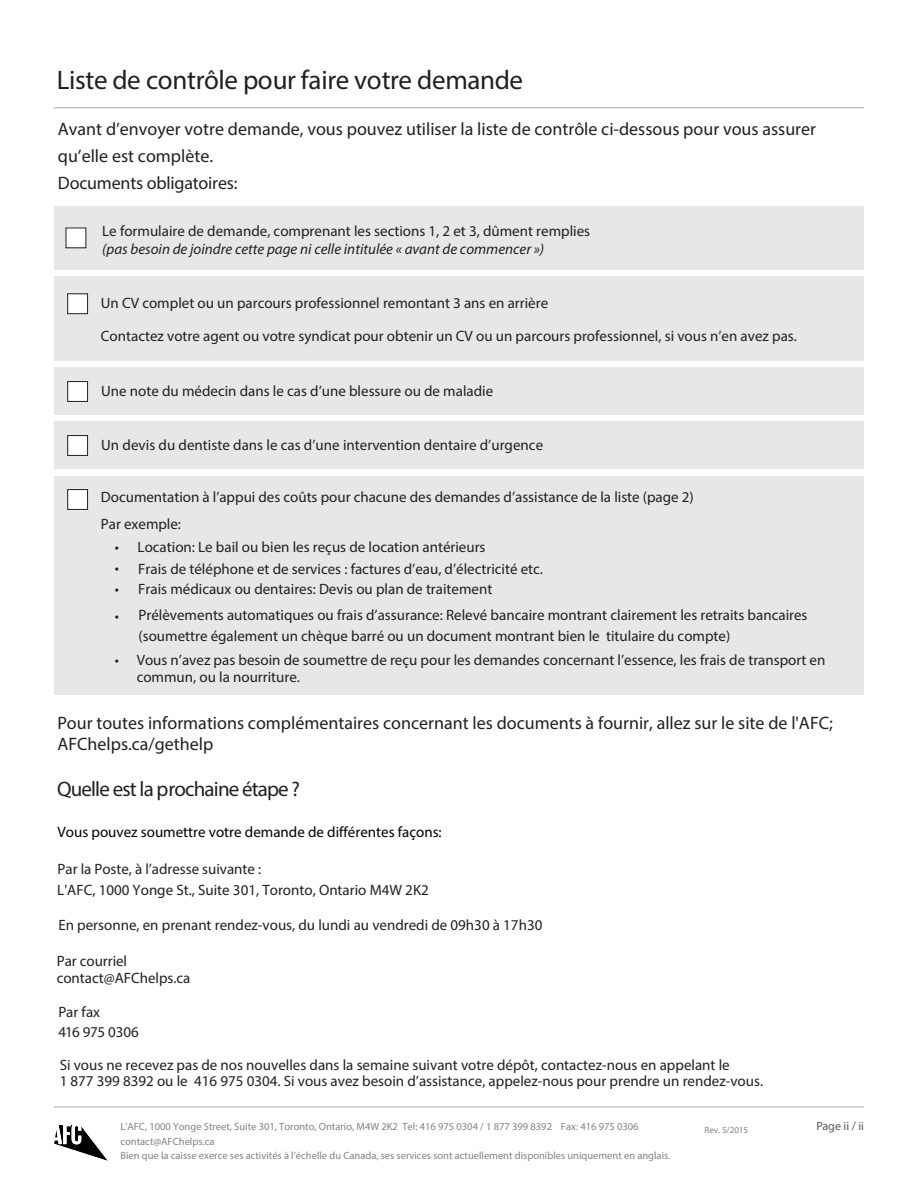
<style>
.page{position:relative;width:918px;height:1188px;background:#fff}
.page>*{position:absolute;margin:0;border:0;box-sizing:border-box;transform-origin:0 0}
.t1{font:27px "Myriad Pro";letter-spacing:-.015em;color:#231f20}
.t2{font:21px "Myriad Pro";letter-spacing:-.04em;color:#231f20}
.t3{font:18px/27px "Myriad Pro";color:#231f20}
.t4{font:15px/17.4px "Myriad Pro";color:#231f20}
.t5{font:15px "Myriad Pro";color:#000}
.t6{font:15px "Myriad Pro";letter-spacing:-.025em;color:#231f20}
.t7{font:12px "Myriad Pro";color:#57585a}
.t8{font:10.5px/14.4px "Myriad Pro";color:#808285}
.t9{font:9px "Myriad Pro";color:#808285}
.s1{font-style:italic}
</style>
<div class="page">
<hr style="left:54px;top:108px;width:810px;height:1px;background:#a8a9ad">
<div style="left:54px;top:368px;width:810px;height:47px;background:#e6e7e9"></div>
<div style="left:54px;top:422px;width:810px;height:47px;background:#e6e7e9"></div>
<div style="left:54px;top:476px;width:810px;height:219px;background:#e6e7e9"></div>
<div style="left:54px;top:206px;width:810px;height:64px;background:#e6e7e9"></div>
<div style="left:67px;top:227px;width:19px;height:20px;background:#fff"></div>
<div style="left:54px;top:277px;width:810px;height:84px;background:#e6e7e9"></div>
<div style="left:68px;top:294px;width:20px;height:20px;background:#fff"></div>
<div style="left:68px;top:294px;width:20px;height:20px;border:1px solid #231f20"></div>
<div style="left:68px;top:382px;width:20px;height:19px;background:#fff"></div>
<div style="left:68px;top:381px;width:20px;height:21px;border:1px solid #231f20"></div>
<div style="left:68px;top:436px;width:20px;height:19px;background:#fff"></div>
<div style="left:68px;top:435px;width:20px;height:21px;border:1px solid #231f20"></div>
<div style="left:68px;top:490px;width:20px;height:19px;background:#fff"></div>
<div style="left:68px;top:489px;width:20px;height:21px;border:1px solid #231f20"></div>
<hr style="left:54px;top:1107px;width:810px;height:1px;background:#a8a9ad">
<img style="left:54px;top:1126px;width:53px;height:34px">
<p class="t1" style="left:57px;top:63px;width:468px">Liste de contrôle pour faire votre demande</p>
<p class="t3" style="left:58px;top:115px;width:760px">Avant d’envoyer votre demande, vous pouvez utiliser la liste de contrôle ci-dessous pour vous assurer qu’elle est complète.<br>Documents obligatoires:</p>
<p class="t4" style="left:102px;top:223px;width:490px">Le formulaire de demande, comprenant les sections 1, 2 et 3, dûment remplies <span class="s1">(pas besoin de joindre cette page ni celle intitulée « avant de commencer »)</span></p>
<p class="t4" style="left:101px;top:287px;width:698px;line-height:32.8px">Un CV complet ou un parcours professionnel remontant 3 ans en arrière<br>Contactez votre agent ou votre syndicat pour obtenir un CV ou un parcours professionnel, si vous n’en avez pas.</p>
<p class="t4" style="left:101px;top:382px;width:394px">Une note du médecin dans le cas d’une blessure ou de maladie</p>
<p class="t4" style="left:101px;top:437px;width:443px">Un devis du dentiste dans le cas d’une intervention dentaire d’urgence</p>
<p class="t4" style="left:101px;top:484px;width:594px;line-height:26.1px">Documentation à l’appui des coûts pour chacune des demandes d’assistance de la liste (page 2)<br>Par exemple:</p>
<p class="t4" style="left:115px;top:538px;width:372px">• Location: Le bail ou bien les reçus de location antérieurs</p>
<p class="t4" style="left:115px;top:560px;width:430px">• Frais de téléphone et de services : factures d’eau, d’électricité etc.</p>
<p class="t4" style="left:115px;top:580px;width:379px">• Frais médicaux ou dentaires: Devis ou plan de traitement</p>
<p class="t4" style="left:138px;top:605px;width:671px;line-height:20.4px;text-indent:-24px">• Prélèvements automatiques ou frais d’assurance: Relevé bancaire montrant clairement les retraits bancaires (soumettre également un chèque barré ou un document montrant bien le titulaire du compte)</p>
<p class="t4" style="left:137px;top:651px;width:690px;text-indent:-22px">• Vous n’avez pas besoin de soumettre de reçu pour les demandes concernant l’essence, les frais de transport en commun, ou la nourriture.</p>
<p class="t3" style="left:57px;top:712px;width:777px;line-height:21.6px">Pour toutes informations complémentaires concernant les documents à fournir, allez sur le site de l'AFC;<br>AFChelps.ca/gethelp</p>
<p class="t2" style="left:57px;top:776px;width:244px">Quelle est la prochaine étape ?</p>
<p class="t5" style="left:58px;top:823px;width:386px">Vous pouvez soumettre votre demande de différentes façons:</p>
<p class="t4" style="left:57px;top:858px;width:373px;line-height:21px">Par la Poste, à l’adresse suivante :<br>L'AFC, 1000 Yonge St., Suite 301, Toronto, Ontario M4W 2K2</p>
<p class="t4" style="left:58px;top:916px;width:486px">En personne, en prenant rendez-vous, du lundi au vendredi de 09h30 à 17h30</p>
<p class="t4" style="left:57px;top:952px;width:135px;line-height:16.8px">Par courriel contact@AFChelps.ca</p>
<p class="t4" style="left:58px;top:1003px;width:43px">Par fax</p>
<p class="t6" style="left:58px;top:1023px;width:82px">416 975 0306</p>
<p class="t4" style="left:60px;top:1057px;width:705px;line-height:15.9px">Si vous ne recevez pas de nos nouvelles dans la semaine suivant votre dépôt, contactez-nous en appelant le<br>1 877 399 8392 ou le 416 975 0304. Si vous avez besoin d’assistance, appelez-nous pour prendre un rendez-vous.</p>
<p class="t8" style="left:120px;top:1120px;width:552px">L'AFC, 1000 Yonge Street, Suite 301, Toronto, Ontario, M4W 2K2 Tel: 416 975 0304 / 1 877 399 8392 Fax: 416 975 0306 contact@AFChelps.ca<br>Bien que la caisse exerce ses activités à l’échelle du Canada, ses services sont actuellement disponibles uniquement en anglais.</p>
<p class="t9" style="left:705px;top:1125px;width:45px">Rev. 5/2015</p>
<p class="t7" style="left:816px;top:1119px;width:49px">Page ii / ii</p>
</div>
